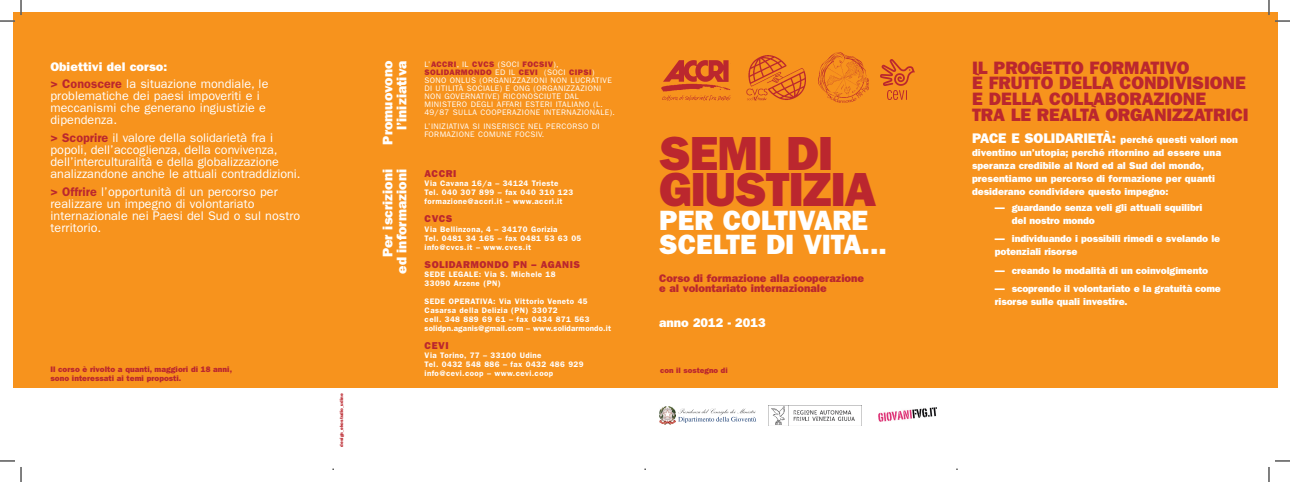
<style>
.page{position:relative;width:1290px;height:482px;background:#fff}
.page>*{position:absolute;margin:0;border:0;box-sizing:border-box;transform-origin:0 0}
.t1{font:48px/36px "ITC Franklin Gothic Std Hvy";letter-spacing:-.025em;color:#bb272e}
.t2{font:28px/24px "ITC Franklin Gothic Std Hvy";color:#fff}
.t3{font:18px/15.9px "ITC Franklin Gothic Std Hvy";color:#bb272e}
.t4{font:13.9px/13.9px "ITC Franklin Gothic Std Hvy";color:#fff;text-align:right}
.t5{font:12.7px "ITC Franklin Gothic Std Hvy";color:#fff}
.t6{font:12.5px/12px "ITC Franklin Gothic Std";color:#fff}
.t7{font:12.5px "ITC Franklin Gothic Std Hvy";color:#fff}
.t8{font:11px/10px "ITC Franklin Gothic Std Hvy";color:#bb272e}
.t9{font:10px/12.9px "ITC Franklin Gothic Std Hvy";color:#fff}
.t10{font:10px "ITC Franklin Gothic Std Hvy";letter-spacing:.05em;color:#bb272e}
.t11{font:600 8px/9px "ITC Franklin Gothic Std";letter-spacing:.05em;color:#fff}
.t12{font:8px/8px "ITC Franklin Gothic Std";letter-spacing:.05em;color:#fff}
.t13{font:8px/9px "ITC Franklin Gothic Std Hvy";letter-spacing:.005em;color:#bb272e}
.t14{font:8px "ITC Franklin Gothic Std Hvy";letter-spacing:.05em;color:#bb272e}
.t15{font:7.8px "ITC Franklin Gothic Std Hvy";color:#bb272e}
.t16{font:4.6px "ITC Franklin Gothic Std Hvy";color:#bb272e}
.s1{font-weight:600;color:#bb272e}
.s2{font-family:"ITC Franklin Gothic Std";color:#fff}
.s3{font-family:"ITC Franklin Gothic Std Hvy";color:#bb272e}
.s4{font-size:14px}
</style>
<div class="page">
<div style="left:12px;top:12px;width:1265px;height:375px;background:#f7931d"></div>
<img style="left:746px;top:55px;width:59px;height:46px">
<img style="left:880px;top:59px;width:34px;height:27px">
<img style="left:887px;top:90px;width:18px;height:10px">
<img style="left:818px;top:53px;width:50px;height:50px">
<div style="left:768px;top:405px;width:95px;height:22px;background:linear-gradient(to right,#f6f6f6,#fafafa)"></div>
<img style="left:768px;top:405px;width:93px;height:20px">
<img style="left:663px;top:60px;width:66px;height:22px">
<img style="left:662px;top:95px;width:68px;height:6px">
<img style="left:661px;top:83px;width:70px;height:9px">
<img style="left:878px;top:407px;width:58px;height:14px">
<img style="left:659px;top:406px;width:16px;height:18px">
<svg style="left:678px;top:408px;width:78px;height:14px"></svg>
<svg style="left:0;top:0;width:22px;height:22px"></svg>
<svg style="left:0;top:460px;width:22px;height:21px"></svg>
<svg style="left:1268px;top:0;width:21px;height:22px"></svg>
<svg style="left:1268px;top:460px;width:21px;height:21px"></svg>
<h3 class="t7" style="left:50px;top:59px;width:118px">Obiettivi del corso:</h3>
<h3 class="t6" style="left:50px;top:78px;width:219px"><span class="s1">&gt; Conoscere</span> la situazione mondiale, le problematiche dei paesi impoveriti e i meccanismi che generano ingiustizie e dipendenza.</h3>
<h3 class="t6" style="left:50px;top:132px;width:252px"><span class="s1">&gt; Scoprire</span> il valore della solidarietà fra i popoli, dell’accoglienza, della convivenza, dell’interculturalità e della globalizzazione analizzandone anche le attuali contraddizioni.</h3>
<h3 class="t6" style="left:50px;top:185px;width:251px"><span class="s1">&gt; Offrire</span> l’opportunità di un percorso per realizzare un impegno di volontariato internazionale nei Paesi del Sud o sul nostro territorio.</h3>
<p class="t13" style="left:50px;top:365px;width:183px">Il corso è rivolto a quanti, maggiori di 18 anni, sono interessati ai temi proposti.</p>
<p class="t16" style="left:339px;top:446px;width:55px;rotate:-90deg">design_ekostudio_udine</p>
<h3 class="t4" style="left:381px;top:144px;width:85px;rotate:-90deg">Promuovono l’iniziativa</h3>
<p class="t14" style="left:424px;top:60px;width:13px"><span class="s2">L’</span>ACCRI</p>
<p class="t14" style="left:456px;top:60px;width:22px"><span class="s2">, il</span> CVCS</p>
<p class="t12" style="left:498px;top:61px;width:62px">(soci <span class="s3">focsiv</span>),</p>
<p class="t14" style="left:424px;top:68px;width:110px">solidarmondo <span class="s2">ed il</span> CeVI</p>
<p class="t12" style="left:424px;top:69px;width:192px;text-indent:120px">(soci <span class="s3">cipsi</span>) sono onlus (organizzazioni non lucrative di utilità sociale) e ong (organizzazioni non governative) riconosciute dal ministero degli affari esteri italiano (L.<br>49/87 sulla cooperazione internazionale).</p>
<p class="t12" style="left:424px;top:123px;width:177px">L’iniziativa si inserisce nel percorso di formazione comune focsiv.</p>
<p class="t10" style="left:424px;top:168px;width:8px">ACCRI</p>
<p class="t11" style="left:424px;top:179px;width:150px">Via Cavana 16/a – 34124 Trieste<br>Tel. 040 307 899 – fax 040 310 123 formazione@accri.it – www.accri.it</p>
<p class="t10" style="left:424px;top:213px;width:8px">CVCS</p>
<p class="t11" style="left:424px;top:224px;width:158px">Via Bellinzona, 4 – 34170 Gorizia<br>Tel. 0481 34 165 – fax 0481 53 63 05 info@cvcs.it – www.cvcs.it</p>
<p class="t10" style="left:424px;top:258px;width:157px">solidarmondo pn – Aganis</p>
<p class="t11" style="left:424px;top:269px;width:132px">sede legale: Via S. Michele 18<br>33090 Arzene (PN)</p>
<p class="t11" style="left:424px;top:296px;width:188px">Sede operativa: Via Vittorio Veneto 45<br>Casarsa della Delizia (PN) 33072<br>cell. 348 889 69 61 – fax 0434 871 563 solidpn.aganis@gmail.com – www.solidarmondo.it</p>
<p class="t10" style="left:424px;top:339px;width:20px">CeVI</p>
<p class="t11" style="left:424px;top:350px;width:160px">Via Torino, 77 – 33100 Udine<br>Tel. 0432 548 886 – fax 0432 486 929 info@cevi.coop – www.cevi.coop</p>
<h3 class="t4" style="left:381px;top:273px;width:106px;rotate:-90deg">Per iscrizioni ed informazioni</h3>
<h1 class="t1" style="left:659px;top:136px;width:218px">semi di giustizia</h1>
<h2 class="t2" style="left:659px;top:209px;width:229px">per coltivare scelte di vita...</h2>
<h3 class="t8" style="left:659px;top:273px;width:206px">Corso di formazione alla cooperazione e al volontariato internazionale</h3>
<h3 class="t5" style="left:659px;top:315px;width:108px">anno 2012 - 2013</h3>
<p class="t15" style="left:660px;top:365px;width:69px">con il sostegno di</p>
<h3 class="t3" style="left:971px;top:59px;width:278px">il progetto formativo<br>è frutto della condivisione e della collaborazione<br>tra le realtà organizzatrici</h3>
<p class="t9" style="left:971px;top:133px;width:267px"><span class="s4">Pace e solidarietà:</span> perché questi valori non diventino un’utopia; perché ritornino ad essere una speranza credibile al Nord ed al Sud del mondo, presentiamo un percorso di formazione per quanti desiderano condividere questo impegno:</p>
<p class="t9" style="left:1011px;top:201px;width:192px;text-indent:-17px">— guardando senza veli gli attuali squilibri del nostro mondo</p>
<p class="t9" style="left:994px;top:232px;width:227px">— individuando i possibili rimedi e svelando le potenziali risorse</p>
<p class="t9" style="left:994px;top:263px;width:215px">— creando le modalità di un coinvolgimento</p>
<p class="t9" style="left:994px;top:282px;width:228px">— scoprendo il volontariato e la gratuità come risorse sulle quali investire.</p>
</div>
